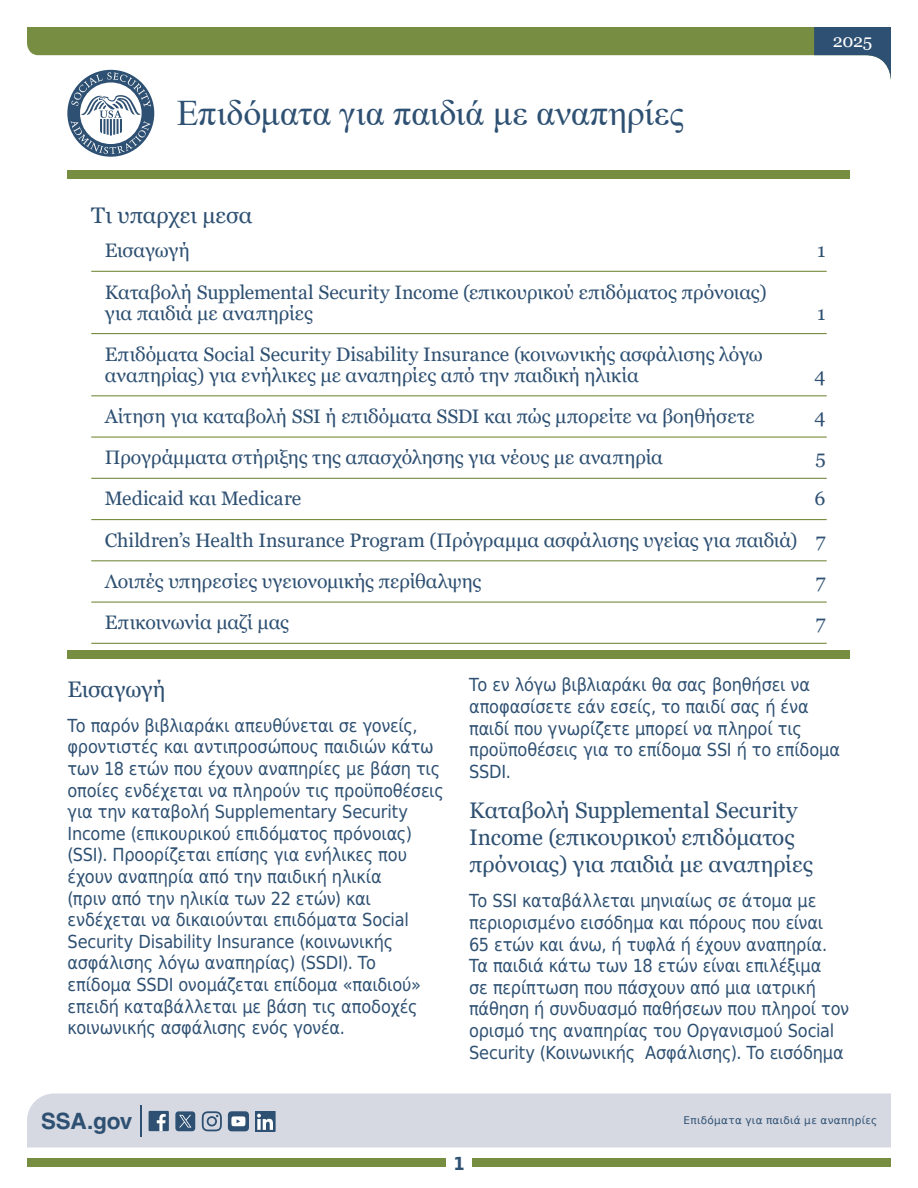
<style>
.page{position:relative;width:918px;height:1188px;background:#fff}
.page>*{position:absolute;margin:0;border:0;box-sizing:border-box;transform-origin:0 0}
.t1{font:36px "Times New Roman";color:#2e5072}
.t2{font:22.5px/27px "Georgia";letter-spacing:-.01em;color:#2e5072}
.t3{font:700 22.5px "Helvetica";letter-spacing:-.015em;color:#2e5072}
.t4{font:19.5px/21px "Georgia";letter-spacing:-.005em;color:#2e5072}
.t5{font:18px/21.6px "DejaVu Sans Condensed";letter-spacing:-.01em;color:#2e5072}
.t6{font:18px "Georgia";color:#fff}
.t7{font:700 18px "DejaVu Sans Condensed";color:#2e5072}
.t8{font:10.5px "DejaVu Sans";letter-spacing:.025em;color:#2e5072}
</style>
<div class="page">
<div style="left:27px;top:1159px;width:419px;height:8px;background:#778d42"></div>
<div style="left:472px;top:1159px;width:419px;height:8px;background:#778d42"></div>
<div style="left:27px;top:1094px;width:864px;height:54px;background:#d6d9e2"></div>
<svg style="left:27px;top:27px;width:787px;height:45px;fill:#778d42"></svg>
<svg style="left:814px;top:27px;width:77px;height:53px"></svg>
<div style="left:68px;top:171px;width:782px;height:8px;background:#778d42"></div>
<div style="left:68px;top:650px;width:782px;height:8px;background:#778d42"></div>
<svg style="left:67px;top:70px;width:87px;height:87px"></svg>
<svg style="left:71px;top:72px;width:80px;height:82px"></svg>
<hr style="left:91px;top:271px;width:736px;height:1px;background:#778d42">
<hr style="left:91px;top:333px;width:736px;height:1px;background:#778d42">
<hr style="left:91px;top:395px;width:736px;height:1px;background:#778d42">
<hr style="left:91px;top:437px;width:736px;height:1px;background:#778d42">
<hr style="left:91px;top:478px;width:736px;height:1px;background:#778d42">
<hr style="left:91px;top:519px;width:736px;height:1px;background:#778d42">
<hr style="left:91px;top:560px;width:736px;height:1px;background:#778d42">
<hr style="left:91px;top:602px;width:736px;height:1px;background:#778d42">
<hr style="left:91px;top:643px;width:736px;height:1px;background:#778d42">
<hr style="left:140px;top:1105px;width:2px;height:32px;background:#2e5072">
<div style="left:149px;top:1111px;width:20px;height:20px;background:#2e5072"></div>
<svg style="left:157px;top:1114px;width:9px;height:17px"></svg>
<div style="left:175px;top:1112px;width:20px;height:19px;background:#2e5072;border-radius:3px"></div>
<svg style="left:179px;top:1115px;width:13px;height:13px"></svg>
<svg style="left:228px;top:1111px;width:21px;height:20px"></svg>
<svg style="left:202px;top:1111px;width:20px;height:20px"></svg>
<div style="left:255px;top:1111px;width:20px;height:20px;background:#2e5072"></div>
<svg style="left:257px;top:1114px;width:16px;height:16px"></svg>
<h1 class="t1" style="left:177px;top:87px;width:508px">Επιδόματα για παιδιά με αναπηρίες</h1>
<p class="t6" style="left:833px;top:30px;width:41px">2025</p>
<p class="t2" style="left:91px;top:202px;width:163px">Τι υπαρχει μεσα</p>
<p class="t4" style="left:105px;top:240px;width:87px">Εισαγωγή</p>
<p class="t4" style="left:817px;top:240px;width:10px">1</p>
<p class="t4" style="left:105px;top:282px;width:664px">Καταβολή Supplemental Security Income (επικουρικού επιδόματος πρόνοιας) για παιδιά με αναπηρίες</p>
<p class="t4" style="left:817px;top:303px;width:10px">1</p>
<p class="t4" style="left:105px;top:344px;width:660px">Επιδόματα Social Security Disability Insurance (κοινωνικής ασφάλισης λόγω αναπηρίας) για ενήλικες με αναπηρίες από την παιδική ηλικία</p>
<p class="t4" style="left:815px;top:365px;width:13px">4</p>
<p class="t4" style="left:105px;top:406px;width:651px">Αίτηση για καταβολή SSI ή επιδόματα SSDI και πώς μπορείτε να βοηθήσετε</p>
<p class="t4" style="left:815px;top:406px;width:13px">4</p>
<p class="t4" style="left:105px;top:447px;width:560px">Προγράμματα στήριξης της απασχόλησης για νέους με αναπηρία</p>
<p class="t4" style="left:815px;top:447px;width:12px">5</p>
<p class="t4" style="left:105px;top:489px;width:198px">Medicaid και Medicare</p>
<p class="t4" style="left:105px;top:479px;width:722px;line-height:41.2px;text-align:justify;text-indent:710px">6<br>Children’s Health Insurance Program (Πρόγραμμα ασφάλισης υγείας για παιδιά) 7<br>Λοιπές υπηρεσίες υγειονομικής περίθαλψης</p>
<p class="t4" style="left:816px;top:571px;width:11px">7</p>
<p class="t4" style="left:105px;top:612px;width:185px">Επικοινωνία μαζί μας</p>
<p class="t4" style="left:816px;top:612px;width:11px">7</p>
<p class="t2" style="left:68px;top:676px;width:100px">Εισαγωγή</p>
<p class="t5" style="left:68px;top:714px;width:378px">Το παρόν βιβλιαράκι απευθύνεται σε γονείς, φροντιστές και αντιπροσώπους παιδιών κάτω των 18 ετών που έχουν αναπηρίες με βάση τις οποίες ενδέχεται να πληρούν τις προϋποθέσεις για την καταβολή Supplementary Security Income (επικουρικού επιδόματος πρόνοιας) (SSI). Προορίζεται επίσης για ενήλικες που έχουν αναπηρία από την παιδική ηλικία<br>(πριν από την ηλικία των 22 ετών) και ενδέχεται να δικαιούνται επιδόματα Social Security Disability Insurance (κοινωνικής ασφάλισης λόγω αναπηρίας) (SSDI). Το επίδομα SSDI ονομάζεται επίδομα «παιδιού» επειδή καταβάλλεται με βάση τις αποδοχές κοινωνικής ασφάλισης ενός γονέα.</p>
<p class="t5" style="left:469px;top:674px;width:372px">Το εν λόγω βιβλιαράκι θα σας βοηθήσει να αποφασίσετε εάν εσείς, το παιδί σας ή ένα παιδί που γνωρίζετε μπορεί να πληροί τις προϋποθέσεις για το επίδομα SSI ή το επίδομα SSDI.</p>
<p class="t2" style="left:469px;top:797px;width:345px">Καταβολή Supplemental Security<br>Income (επικουρικού επιδόματος πρόνοιας) για παιδιά με αναπηρίες</p>
<p class="t5" style="left:469px;top:890px;width:382px">Το SSI καταβάλλεται μηνιαίως σε άτομα με περιορισμένο εισόδημα και πόρους που είναι<br>65 ετών και άνω, ή τυφλά ή έχουν αναπηρία.<br>Τα παιδιά κάτω των 18 ετών είναι επιλέξιμα<br>σε περίπτωση που πάσχουν από μια ιατρική πάθηση ή συνδυασμό παθήσεων που πληροί τον ορισμό της αναπηρίας του Οργανισμού Social Security (Κοινωνικής Ασφάλισης). Το εισόδημα</p>
<p class="t3" style="left:41px;top:1108px;width:93px">SSA.gov</p>
<p class="t7" style="left:453px;top:1148px;width:13px">1</p>
<p class="t8" style="left:684px;top:1112px;width:195px">Επιδόματα για παιδιά με αναπηρίες</p>
</div>
